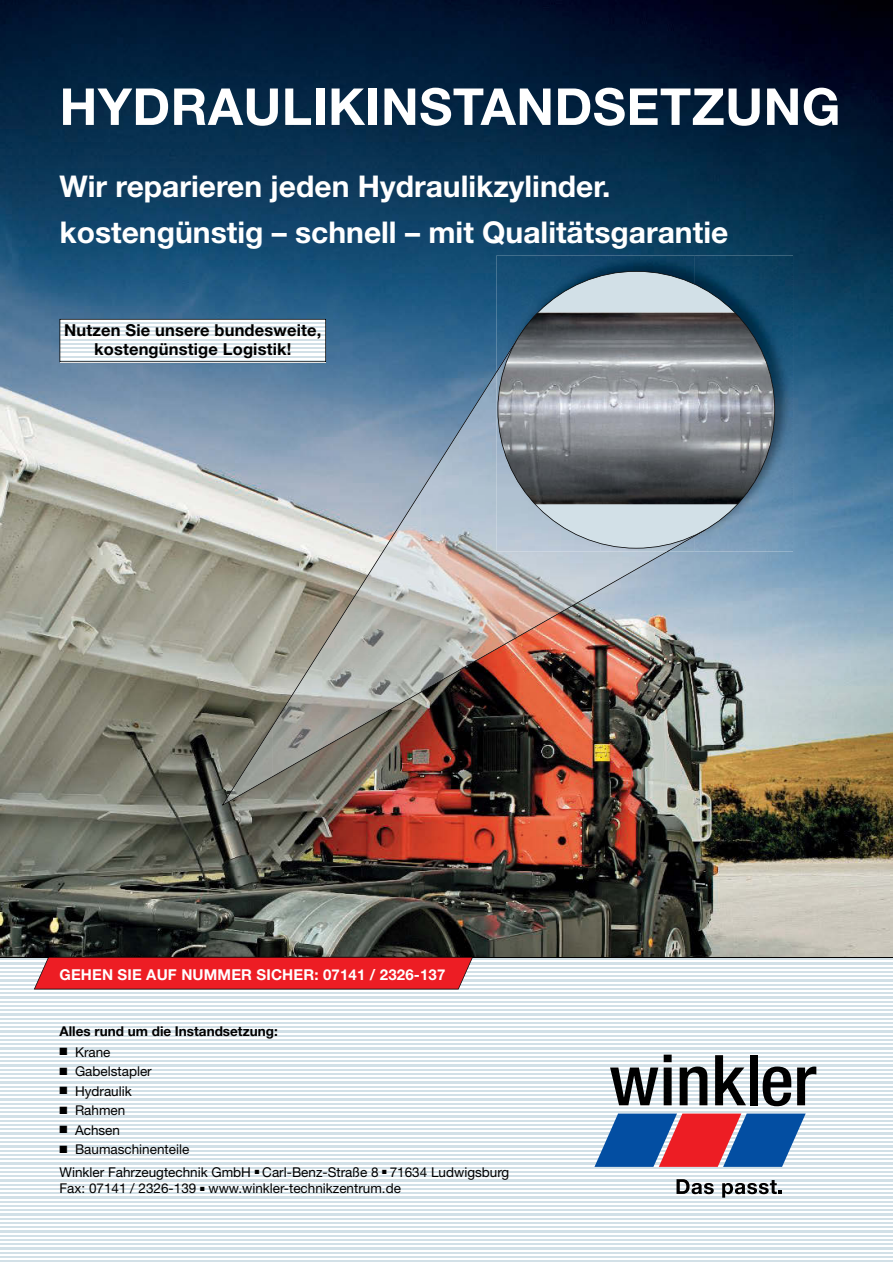
<style>
.page{position:relative;width:893px;height:1263px;background:#fff}
.page>*{position:absolute;margin:0;border:0;box-sizing:border-box;transform-origin:0 0}
.t1{font:700 51px "Helvetica Neue";letter-spacing:.01em;color:#fff}
.t2{font:700 30px/46.5px "Helvetica Neue";color:#fff}
.t3{font:700 16.5px/19.5px "Helvetica Neue";letter-spacing:.01em;color:#000;text-align:center}
.t4{font:700 15px "Helvetica Neue";letter-spacing:.01em;color:#fff}
.t5{font:13.5px/22.5px "Helvetica Neue";color:#000}
.t6{font:700 13.5px "Helvetica Neue";color:#000}
</style>
<div class="page">
<img style="left:0;top:0;width:893px;height:957px">
<svg style="left:0;top:958px;width:893px;height:304px;fill:#d2e0e7"></svg>
<hr style="left:0;top:957px;width:893px;height:1px;background:#000">
<hr style="left:0;top:961px;width:893px;height:1px;background:#fff">
<hr style="left:0;top:965px;width:893px;height:1px;background:#fff">
<hr style="left:0;top:969px;width:893px;height:1px;background:#fff">
<hr style="left:0;top:973px;width:893px;height:2px;background:#fff">
<hr style="left:0;top:978px;width:893px;height:1px;background:#fff">
<hr style="left:0;top:982px;width:893px;height:1px;background:#fff">
<hr style="left:0;top:986px;width:893px;height:1px;background:#fff">
<hr style="left:0;top:990px;width:893px;height:2px;background:#fff">
<hr style="left:0;top:995px;width:893px;height:1px;background:#fff">
<hr style="left:0;top:999px;width:893px;height:1px;background:#fff">
<hr style="left:0;top:1003px;width:893px;height:1px;background:#fff">
<hr style="left:0;top:1007px;width:893px;height:2px;background:#fff">
<hr style="left:0;top:1012px;width:893px;height:1px;background:#fff">
<hr style="left:0;top:1016px;width:893px;height:1px;background:#fff">
<hr style="left:0;top:1020px;width:893px;height:1px;background:#fff">
<hr style="left:0;top:1024px;width:893px;height:2px;background:#fff">
<hr style="left:0;top:1029px;width:893px;height:1px;background:#fff">
<hr style="left:0;top:1033px;width:893px;height:1px;background:#fff">
<hr style="left:0;top:1037px;width:893px;height:1px;background:#fff">
<hr style="left:0;top:1041px;width:893px;height:2px;background:#fff">
<hr style="left:0;top:1046px;width:893px;height:1px;background:#fff">
<hr style="left:0;top:1050px;width:893px;height:1px;background:#fff">
<hr style="left:0;top:1054px;width:893px;height:1px;background:#fff">
<hr style="left:0;top:1058px;width:893px;height:2px;background:#fff">
<hr style="left:0;top:1063px;width:893px;height:1px;background:#fff">
<hr style="left:0;top:1067px;width:893px;height:1px;background:#fff">
<hr style="left:0;top:1071px;width:893px;height:1px;background:#fff">
<hr style="left:0;top:1075px;width:893px;height:2px;background:#fff">
<hr style="left:0;top:1080px;width:893px;height:1px;background:#fff">
<hr style="left:0;top:1084px;width:893px;height:1px;background:#fff">
<hr style="left:0;top:1088px;width:893px;height:1px;background:#fff">
<hr style="left:0;top:1092px;width:893px;height:2px;background:#fff">
<hr style="left:0;top:1097px;width:893px;height:1px;background:#fff">
<hr style="left:0;top:1101px;width:893px;height:1px;background:#fff">
<hr style="left:0;top:1105px;width:893px;height:1px;background:#fff">
<hr style="left:0;top:1109px;width:893px;height:2px;background:#fff">
<hr style="left:0;top:1114px;width:893px;height:1px;background:#fff">
<hr style="left:0;top:1118px;width:893px;height:1px;background:#fff">
<hr style="left:0;top:1122px;width:893px;height:1px;background:#fff">
<hr style="left:0;top:1126px;width:893px;height:2px;background:#fff">
<hr style="left:0;top:1131px;width:893px;height:1px;background:#fff">
<hr style="left:0;top:1135px;width:893px;height:1px;background:#fff">
<hr style="left:0;top:1139px;width:893px;height:1px;background:#fff">
<hr style="left:0;top:1143px;width:893px;height:2px;background:#fff">
<hr style="left:0;top:1148px;width:893px;height:1px;background:#fff">
<hr style="left:0;top:1152px;width:893px;height:1px;background:#fff">
<hr style="left:0;top:1156px;width:893px;height:1px;background:#fff">
<hr style="left:0;top:1160px;width:893px;height:2px;background:#fff">
<hr style="left:0;top:1165px;width:893px;height:1px;background:#fff">
<hr style="left:0;top:1169px;width:893px;height:1px;background:#fff">
<hr style="left:0;top:1173px;width:893px;height:2px;background:#fff">
<hr style="left:0;top:1177px;width:893px;height:2px;background:#fff">
<hr style="left:0;top:1182px;width:893px;height:1px;background:#fff">
<hr style="left:0;top:1186px;width:893px;height:1px;background:#fff">
<hr style="left:0;top:1190px;width:893px;height:2px;background:#fff">
<hr style="left:0;top:1194px;width:893px;height:2px;background:#fff">
<hr style="left:0;top:1199px;width:893px;height:1px;background:#fff">
<hr style="left:0;top:1203px;width:893px;height:1px;background:#fff">
<hr style="left:0;top:1207px;width:893px;height:2px;background:#fff">
<hr style="left:0;top:1211px;width:893px;height:2px;background:#fff">
<hr style="left:0;top:1216px;width:893px;height:1px;background:#fff">
<hr style="left:0;top:1220px;width:893px;height:1px;background:#fff">
<hr style="left:0;top:1224px;width:893px;height:2px;background:#fff">
<hr style="left:0;top:1229px;width:893px;height:1px;background:#fff">
<hr style="left:0;top:1233px;width:893px;height:1px;background:#fff">
<hr style="left:0;top:1237px;width:893px;height:1px;background:#fff">
<hr style="left:0;top:1241px;width:893px;height:2px;background:#fff">
<hr style="left:0;top:1246px;width:893px;height:1px;background:#fff">
<hr style="left:0;top:1250px;width:893px;height:1px;background:#fff">
<hr style="left:0;top:1254px;width:893px;height:1px;background:#fff">
<hr style="left:0;top:1258px;width:893px;height:2px;background:#fff">
<svg style="left:610px;top:1067px;width:48px;height:38px"></svg>
<svg style="left:664px;top:1054px;width:8px;height:51px"></svg>
<svg style="left:680px;top:1066px;width:27px;height:39px"></svg>
<svg style="left:715px;top:1055px;width:31px;height:50px"></svg>
<div style="left:750px;top:1055px;width:7px;height:50px;background:#000"></div>
<svg style="left:763px;top:1066px;width:28px;height:40px"></svg>
<svg style="left:797px;top:1066px;width:19px;height:39px"></svg>
<svg style="left:594px;top:1113px;width:212px;height:54px;background:#6b5d8d"></svg>
<svg style="left:676px;top:1179px;width:38px;height:15px"></svg>
<svg style="left:722px;top:1180px;width:60px;height:18px"></svg>
<svg style="left:34px;top:957px;width:439px;height:32px;background:#e42229"></svg>
<img style="left:222px;top:330px;width:484px;height:475px">
<img style="left:497px;top:255px;width:197px;height:16px">
<img style="left:694px;top:255px;width:99px;height:297px">
<img style="left:600px;top:549px;width:52px;height:3px">
<img style="left:653px;top:549px;width:52px;height:3px">
<svg style="left:497px;top:271px;width:278px;height:278px;background:#7d8993"></svg>
<svg style="left:60px;top:319px;width:266px;height:43px"></svg>
<h1 class="t1" style="left:60px;top:75px;width:782px">HYDRAULIKINSTANDSETZUNG</h1>
<h2 class="t2" style="left:60px;top:162px;width:670px">Wir reparieren jeden Hydraulikzylinder. kostengünstig – schnell – mit Qualitätsgarantie</h2>
<p class="t3" style="left:64px;top:320px;width:259px">Nutzen Sie unsere bundesweite, kostengünstige Logistik!</p>
<p class="t4" style="left:60px;top:965px;width:387px">GEHEN SIE AUF NUMMER SICHER: 07141 / 2326-137</p>
<p class="t6" style="left:60px;top:1022px;width:220px">Alles rund um die Instandsetzung:</p>
<p class="t5" style="left:60px;top:1040px;width:53px">■ Krane</p>
<p class="t5" style="left:60px;top:1060px;width:94px">■ Gabelstapler</p>
<p class="t5" style="left:60px;top:1079px;width:74px">■ Hydraulik</p>
<p class="t5" style="left:60px;top:1099px;width:67px">■ Rahmen</p>
<p class="t5" style="left:60px;top:1118px;width:62px">■ Achsen</p>
<p class="t5" style="left:60px;top:1138px;width:451px">■ Baumaschinenteile<br>Winkler Fahrzeugtechnik GmbH ■ Carl-Benz-Straße 8 ■ 71634 Ludwigsburg</p>
<p class="t5" style="left:60px;top:1177px;width:343px">Fax: 07141 / 2326-139 ■ www.winkler-technikzentrum.de</p>
</div>
